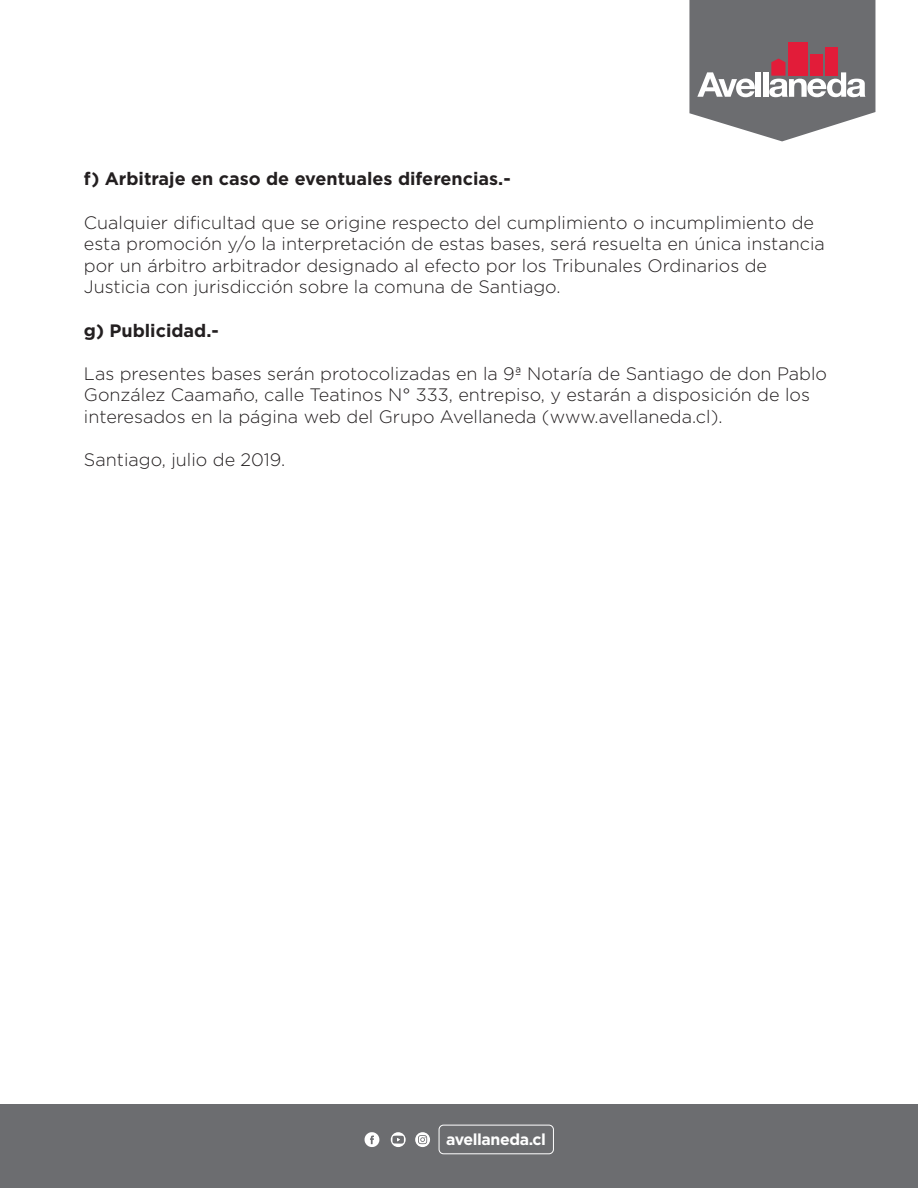
<style>
.page{position:relative;width:918px;height:1188px;background:#fff}
.page>*{position:absolute;margin:0;border:0;box-sizing:border-box;transform-origin:0 0}
.t1{font:300 18px/21.6px "Gotham";color:#231f20}
.t2{font:700 18px "Gotham";color:#231f20}
.t3{font:700 15.9px "Gotham";letter-spacing:-.025em;color:#fff}
</style>
<div class="page">
<svg style="left:689px;top:0;width:186px;height:141px"></svg>
<div style="left:0;top:1104px;width:918px;height:84px;background:#6c6d70"></div>
<div style="left:439px;top:1125px;width:115px;height:29px;border:1px solid #fff;border-radius:5px"></div>
<svg style="left:415px;top:1132px;width:15px;height:15px"></svg>
<svg style="left:365px;top:1132px;width:14px;height:15px"></svg>
<svg style="left:391px;top:1132px;width:15px;height:15px"></svg>
<p class="t2" style="left:84px;top:167px;width:428px">f) Arbitraje en caso de eventuales diferencias.-</p>
<p class="t1" style="left:84px;top:211px;width:742px">Cualquier dificultad que se origine respecto del cumplimiento o incumplimiento de esta promoción y/o la interpretación de estas bases, será resuelta en única instancia por un árbitro arbitrador designado al efecto por los Tribunales Ordinarios de Justicia con jurisdicción sobre la comuna de Santiago.</p>
<p class="t2" style="left:84px;top:318px;width:136px">g) Publicidad.-</p>
<p class="t1" style="left:84px;top:362px;width:745px">Las presentes bases serán protocolizadas en la 9ª Notaría de Santiago de don Pablo<br>González Caamaño, calle Teatinos N° 333, entrepiso, y estarán a disposición de los interesados en la página web del Grupo Avellaneda (www.avellaneda.cl).</p>
<p class="t1" style="left:84px;top:449px;width:203px">Santiago, julio de 2019.</p>
<p class="t3" style="left:446px;top:1129px;width:101px">avellaneda.cl</p>
</div>
